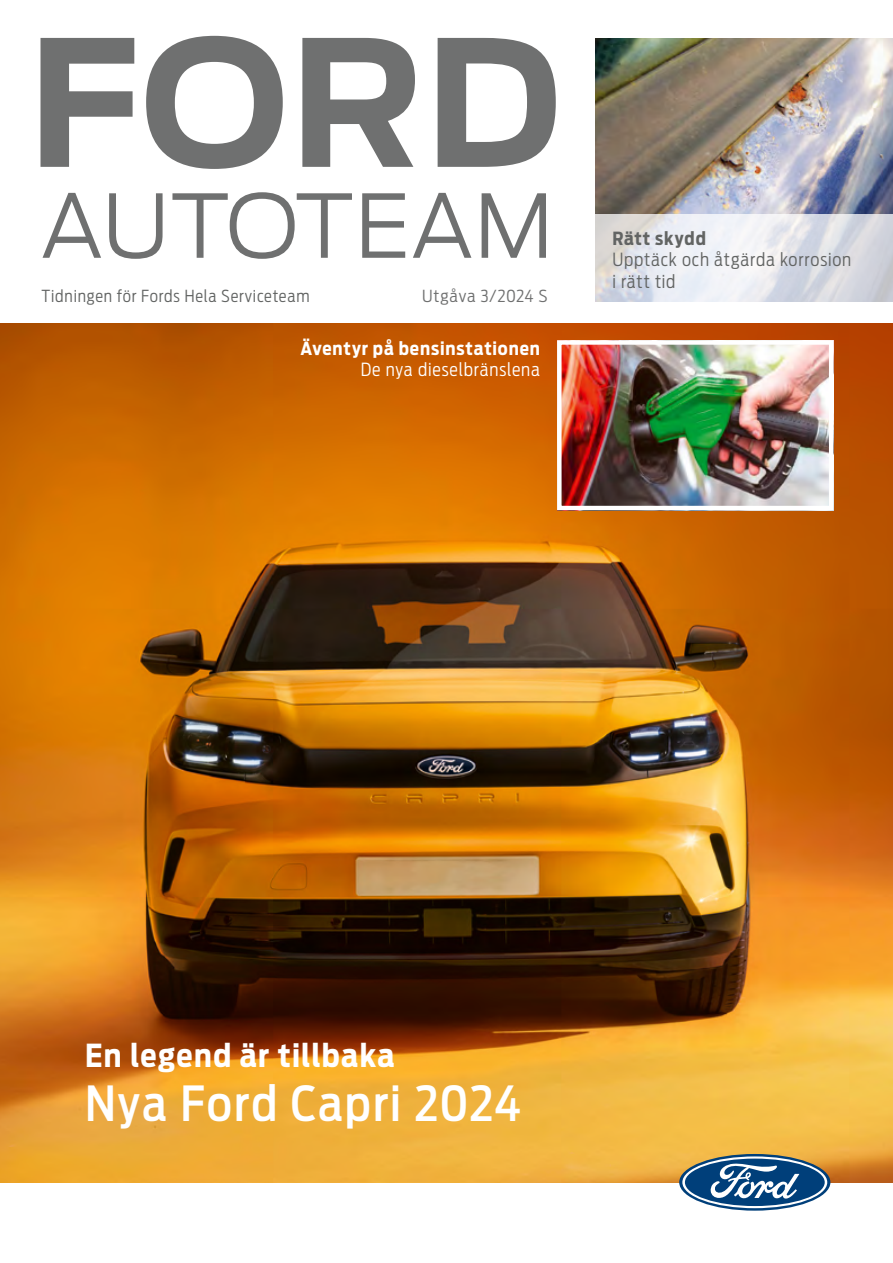
<style>
.page{position:relative;width:893px;height:1263px;background:#fff}
.page>*{position:absolute;margin:0;border:0;box-sizing:border-box;transform-origin:0 0}
.t1{font:700 174px "Ford Antenna";color:#6f7070}
.t2{font:300 87px "Ford Antenna";letter-spacing:.005em;color:#6f7070}
.t3{font:500 48px "Ford Antenna Cond";letter-spacing:.04em;color:#fff}
.t4{font:700 31.5px "Ford Antenna Cond";letter-spacing:.04em;color:#fff}
.t5{font:300 18px/21px "Ford Antenna Cond";letter-spacing:.045em;color:#626463}
.t6{font:700 18px "Ford Antenna Cond";letter-spacing:.045em;color:#fff}
.t7{font:300 18px "Ford Antenna Cond";letter-spacing:.045em;color:#fff}
.t8{font:700 18px "Ford Antenna Cond";letter-spacing:.045em;color:#626463}
.t9{font:300 16.5px "Ford Antenna Cond";letter-spacing:.05em;color:#626463}
.t10{font:300 16.5px "Ford Antenna Cond";letter-spacing:.035em;color:#6f7070;scale:1.05 1}
</style>
<div class="page">
<img style="left:0;top:323px;width:893px;height:859px">
<img style="left:562px;top:345px;width:266px;height:160px">
<div style="left:557px;top:340px;width:276px;height:170px;border:4px solid #fff"></div>
<img style="left:595px;top:38px;width:298px;height:176px">
<svg style="left:679px;top:1154px;width:151px;height:57px"></svg>
<svg style="left:682px;top:1156px;width:145px;height:52px"></svg>
<svg style="left:595px;top:214px;width:298px;height:88px"></svg>
<h1 class="t1" style="left:28px;top:-54px;width:535px">FORD</h1>
<h2 class="t2" style="left:40px;top:153px;width:515px">AUTOTEAM</h2>
<p class="t9" style="left:41px;top:282px;width:269px">Tidningen för Fords Hela Serviceteam</p>
<p class="t10" style="left:422px;top:282px;width:121px">Utgåva 3/2024 S</p>
<p class="t6" style="left:301px;top:332px;width:241px">Äventyr på bensinstationen</p>
<p class="t7" style="left:361px;top:354px;width:181px">De nya dieselbränslena</p>
<p class="t8" style="left:612px;top:223px;width:95px">Rätt skydd</p>
<p class="t5" style="left:612px;top:247px;width:240px">Upptäck och åtgärda korrosion i rätt tid</p>
<h3 class="t4" style="left:85px;top:1027px;width:311px">En legend är tillbaka</h3>
<h3 class="t3" style="left:85px;top:1062px;width:437px">Nya Ford Capri 2024</h3>
</div>
